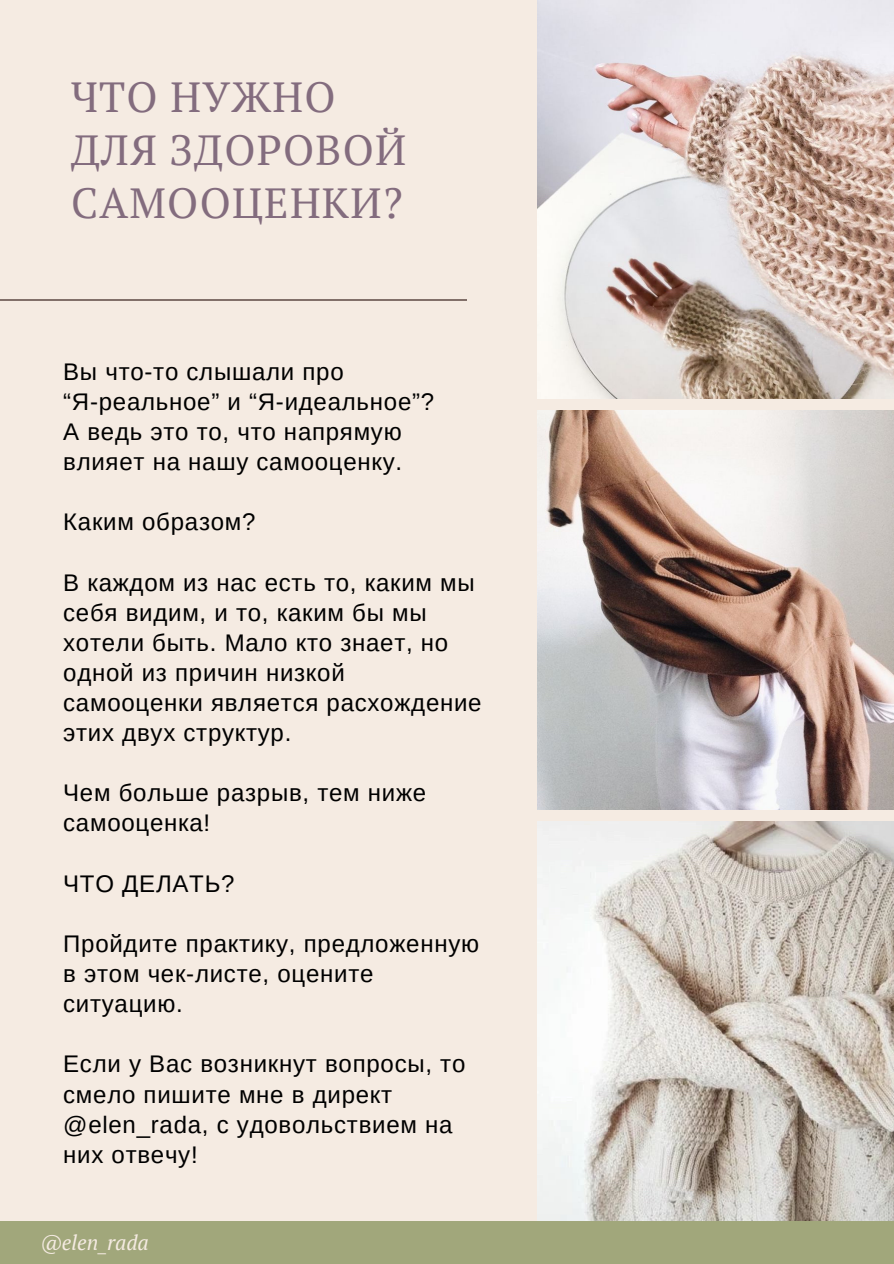
<style>
.page{position:relative;width:894px;height:1264px;background:#fff}
.page>*{position:absolute;margin:0;border:0;box-sizing:border-box;transform-origin:0 0}
.t1{font:42px/52.9px "PT Serif";letter-spacing:.03em;color:#836c7e}
.t2{font:24px/30.2px "Arimo";letter-spacing:.03em;color:#000}
.t3{font:italic 21px "PT Serif";color:#f5ebe2}
</style>
<div class="page">
<div style="left:0;top:0;width:893px;height:1263px;background:#f5ebe2"></div>
<hr style="left:0;top:299px;width:467px;height:1px;background:#816f69">
<img style="left:537px;top:0;width:356px;height:399px">
<img style="left:537px;top:410px;width:356px;height:400px">
<img style="left:537px;top:821px;width:356px;height:398px">
<div style="left:0;top:1220px;width:893px;height:43px;background:#a1a77b"></div>
<p class="t1" style="left:71px;top:69px;width:336px">ЧТО НУЖНО<br>ДЛЯ ЗДОРОВОЙ<br>САМООЦЕНКИ?</p>
<p class="t2" style="left:63px;top:356px;width:282px">Вы что-то слышали про</p>
<p class="t2" style="left:63px;top:386px;width:372px">“Я-реальное” и “Я-идеальное”?</p>
<p class="t2" style="left:63px;top:416px;width:340px">А ведь это то, что напрямую влияет на нашу самооценку.</p>
<p class="t2" style="left:63px;top:507px;width:194px">Каким образом?</p>
<p class="t2" style="left:63px;top:567px;width:420px">В каждом из нас есть то, каким мы себя видим, и то, каким бы мы хотели быть. Мало кто знает, но одной из причин низкой самооценки является расхождение этих двух структур.</p>
<p class="t2" style="left:63px;top:778px;width:364px">Чем больше разрыв, тем ниже самооценка!</p>
<p class="t2" style="left:63px;top:868px;width:173px">ЧТО ДЕЛАТЬ?</p>
<p class="t2" style="left:63px;top:928px;width:417px">Пройдите практику, предложенную в этом чек-листе, оцените ситуацию.</p>
<p class="t2" style="left:63px;top:1048px;width:403px">Если у Вас возникнут вопросы, то смело пишите мне в директ @elen_rada, с удовольствием на них отвечу!</p>
<p class="t3" style="left:41px;top:1228px;width:110px">@elen_rada</p>
</div>
